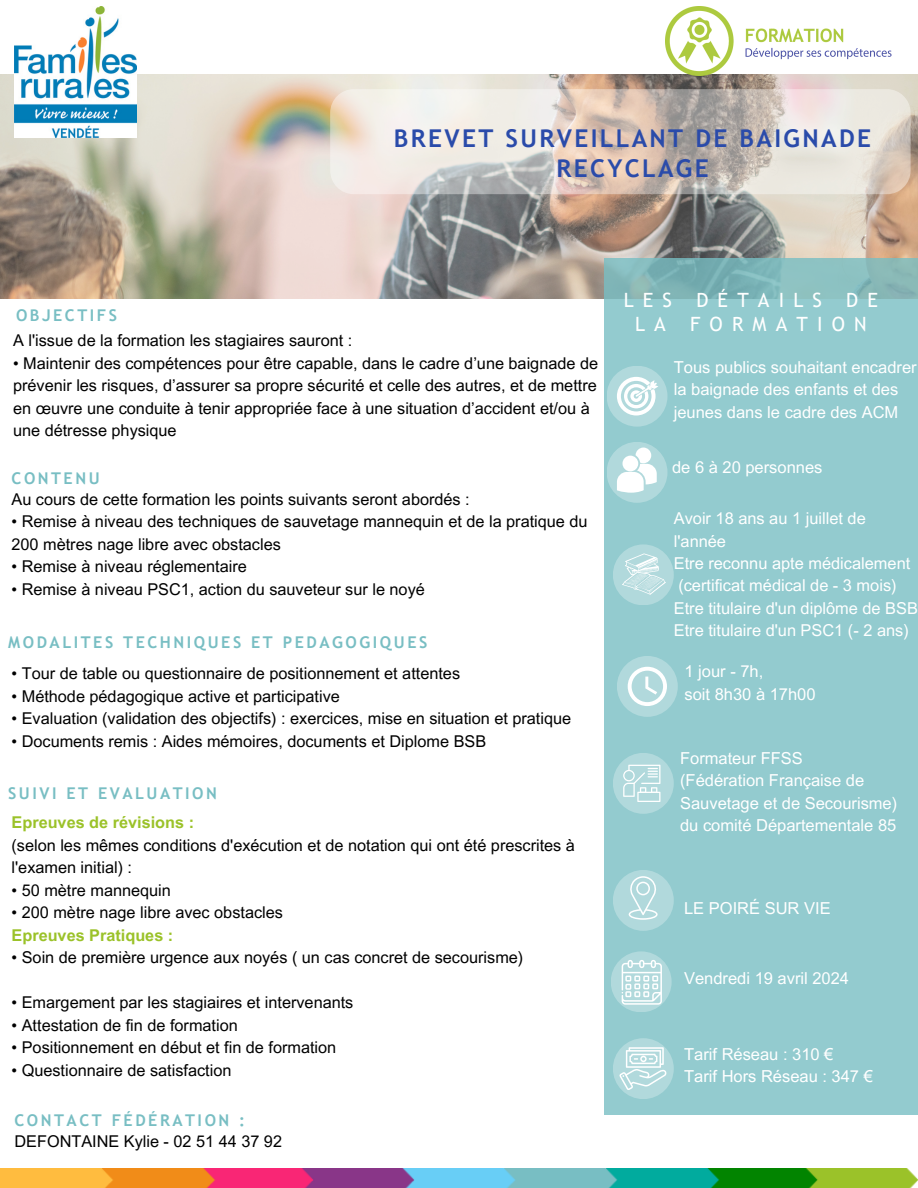
<style>
.page{position:relative;width:918px;height:1188px;background:#fff}
.page>*{position:absolute;margin:0;border:0;box-sizing:border-box;transform-origin:0 0}
.t1{font:700 24.6px "Trebuchet MS";letter-spacing:.095em;color:#2a4baa}
.t2{font:19.65px/23.7px "Trebuchet MS";letter-spacing:.465em;color:#fff;text-align:center}
.t3{font:16.5px/22.5px "Arial MT Pro";color:#fff}
.t4{font:16.35px/22.4px "Arial MT Pro";color:#fff}
.t5{font:16.2px/22.5px "Arial MT Pro";color:#000}
.t6{font:700 16.2px "Trebuchet MS";letter-spacing:.155em;color:#78bec3}
.t7{font:700 16.2px "Arial MT Pro";color:#9bc229}
</style>
<div class="page">
<img style="left:0;top:75px;width:918px;height:224px">
<div style="left:604px;top:258px;width:314px;height:857px;background:#93cbcf"></div>
<div style="left:607px;top:442px;width:61px;height:61px;background:#b1d9dc;border-radius:50%"></div>
<div style="left:613px;top:544px;width:61px;height:61px;background:#b1d9dc;border-radius:50%"></div>
<div style="left:607px;top:366px;width:61px;height:61px;background:#b1d9dc;border-radius:50%"></div>
<div style="left:613px;top:870px;width:61px;height:61px;background:#b1d9dc;border-radius:50%"></div>
<img style="left:666px;top:7px;width:226px;height:68px">
<img style="left:0;top:1169px;width:918px;height:19px">
<img style="left:15px;top:7px;width:121px;height:130px">
<svg style="left:330px;top:89px;width:581px;height:105px;background:#dcd3cb"></svg>
<svg style="left:617px;top:448px;width:39px;height:45px"></svg>
<svg style="left:617px;top:377px;width:41px;height:38px"></svg>
<svg style="left:622px;top:553px;width:44px;height:42px"></svg>
<div style="left:617px;top:656px;width:61px;height:61px;background:#b1d9dc;border-radius:50%"></div>
<svg style="left:628px;top:667px;width:39px;height:39px"></svg>
<div style="left:613px;top:753px;width:61px;height:61px;background:#b1d9dc;border-radius:50%"></div>
<svg style="left:623px;top:765px;width:37px;height:37px"></svg>
<svg style="left:629px;top:876px;width:29px;height:44px"></svg>
<div style="left:613px;top:1038px;width:61px;height:61px;background:#b1d9dc;border-radius:50%"></div>
<svg style="left:619px;top:1047px;width:48px;height:43px"></svg>
<svg style="left:611px;top:951px;width:61px;height:61px"></svg>
<svg style="left:622px;top:960px;width:40px;height:45px;background:#cee7e8"></svg>
<p class="t1" style="left:394px;top:124px;width:479px">BREVET SURVEILLANT DE BAIGNADE</p>
<p class="t1" style="left:556px;top:154px;width:154px">RECYCLAGE</p>
<p class="t6" style="left:16px;top:306px;width:103px">OBJECTIFS</p>
<p class="t5" style="left:13px;top:331px;width:341px">A l'issue de la formation les stagiaires sauront :</p>
<p class="t5" style="left:13px;top:354px;width:587px">• Maintenir des compétences pour être capable, dans le cadre d’une baignade de prévenir les risques, d’assurer sa propre sécurité et celle des autres, et de mettre en œuvre une conduite à tenir appropriée face à une situation d’accident et/ou à une détresse physique</p>
<p class="t6" style="left:12px;top:469px;width:90px">CONTENU</p>
<p class="t5" style="left:12px;top:490px;width:460px">Au cours de cette formation les points suivants seront abordés :</p>
<p class="t5" style="left:12px;top:512px;width:578px">• Remise à niveau des techniques de sauvetage mannequin et de la pratique du<br>200 mètres nage libre avec obstacles</p>
<p class="t5" style="left:12px;top:557px;width:237px">• Remise à niveau réglementaire</p>
<p class="t5" style="left:12px;top:580px;width:415px">• Remise à niveau PSC1, action du sauveteur sur le noyé</p>
<p class="t6" style="left:8px;top:632px;width:421px">MODALITES TECHNIQUES ET PEDAGOGIQUES</p>
<p class="t5" style="left:12px;top:664px;width:450px">• Tour de table ou questionnaire de positionnement et attentes</p>
<p class="t5" style="left:12px;top:687px;width:330px">• Méthode pédagogique active et participative</p>
<p class="t5" style="left:12px;top:709px;width:561px">• Evaluation (validation des objectifs) : exercices, mise en situation et pratique</p>
<p class="t5" style="left:12px;top:732px;width:476px">• Documents remis : Aides mémoires, documents et Diplome BSB</p>
<p class="t6" style="left:8px;top:783px;width:210px">SUIVI ET EVALUATION</p>
<p class="t7" style="left:12px;top:817px;width:184px">Epreuves de révisions :</p>
<p class="t5" style="left:12px;top:836px;width:565px">(selon les mêmes conditions d'exécution et de notation qui ont été prescrites à l'examen initial) :</p>
<p class="t5" style="left:12px;top:881px;width:161px">• 50 mètre mannequin</p>
<p class="t5" style="left:12px;top:903px;width:273px">• 200 mètre nage libre avec obstacles</p>
<p class="t7" style="left:12px;top:929px;width:163px">Epreuves Pratiques :</p>
<p class="t5" style="left:12px;top:948px;width:513px">• Soin de première urgence aux noyés ( un cas concret de secourisme)</p>
<p class="t5" style="left:12px;top:993px;width:343px">• Emargement par les stagiaires et intervenants</p>
<p class="t5" style="left:12px;top:1016px;width:228px">• Attestation de fin de formation</p>
<p class="t5" style="left:12px;top:1038px;width:326px">• Positionnement en début et fin de formation</p>
<p class="t5" style="left:12px;top:1061px;width:221px">• Questionnaire de satisfaction</p>
<p class="t6" style="left:15px;top:1111px;width:232px">CONTACT FÉDÉRATION :</p>
<p class="t5" style="left:15px;top:1132px;width:269px">DEFONTAINE Kylie - 02 51 44 37 92</p>
<p class="t2" style="left:624px;top:289px;width:256px">LES DÉTAILS DE<br>LA FORMATION</p>
<p class="t3" style="left:674px;top:358px;width:244px">Tous publics souhaitant encadrer la baignade des enfants et des jeunes dans le cadre des ACM</p>
<p class="t3" style="left:672px;top:458px;width:152px">de 6 à 20 personnes</p>
<p class="t4" style="left:674px;top:510px;width:193px">Avoir 18 ans au 1 juillet de l'année</p>
<p class="t4" style="left:674px;top:554px;width:238px">Etre reconnu apte médicalement</p>
<p class="t4" style="left:678px;top:577px;width:220px">(certificat médical de - 3 mois)</p>
<p class="t4" style="left:674px;top:599px;width:246px">Etre titulaire d'un diplôme de BSB</p>
<p class="t4" style="left:674px;top:621px;width:237px">Etre titulaire d'un PSC1 (- 2 ans)</p>
<p class="t3" style="left:685px;top:662px;width:80px">1 jour - 7h,</p>
<p class="t3" style="left:685px;top:685px;width:133px">soit 8h30 à 17h00</p>
<p class="t3" style="left:680px;top:749px;width:124px">Formateur FFSS</p>
<p class="t3" style="left:680px;top:771px;width:219px">(Fédération Française de<br>Sauvetage et de Secourisme)</p>
<p class="t3" style="left:680px;top:816px;width:218px">du comité Départementale 85</p>
<p class="t3" style="left:684px;top:899px;width:148px">LE POIRÉ SUR VIE</p>
<p class="t3" style="left:684px;top:969px;width:166px">Vendredi 19 avril 2024</p>
<p class="t3" style="left:684px;top:1045px;width:151px">Tarif Réseau : 310 €</p>
<p class="t3" style="left:684px;top:1067px;width:190px">Tarif Hors Réseau : 347 €</p>
</div>
